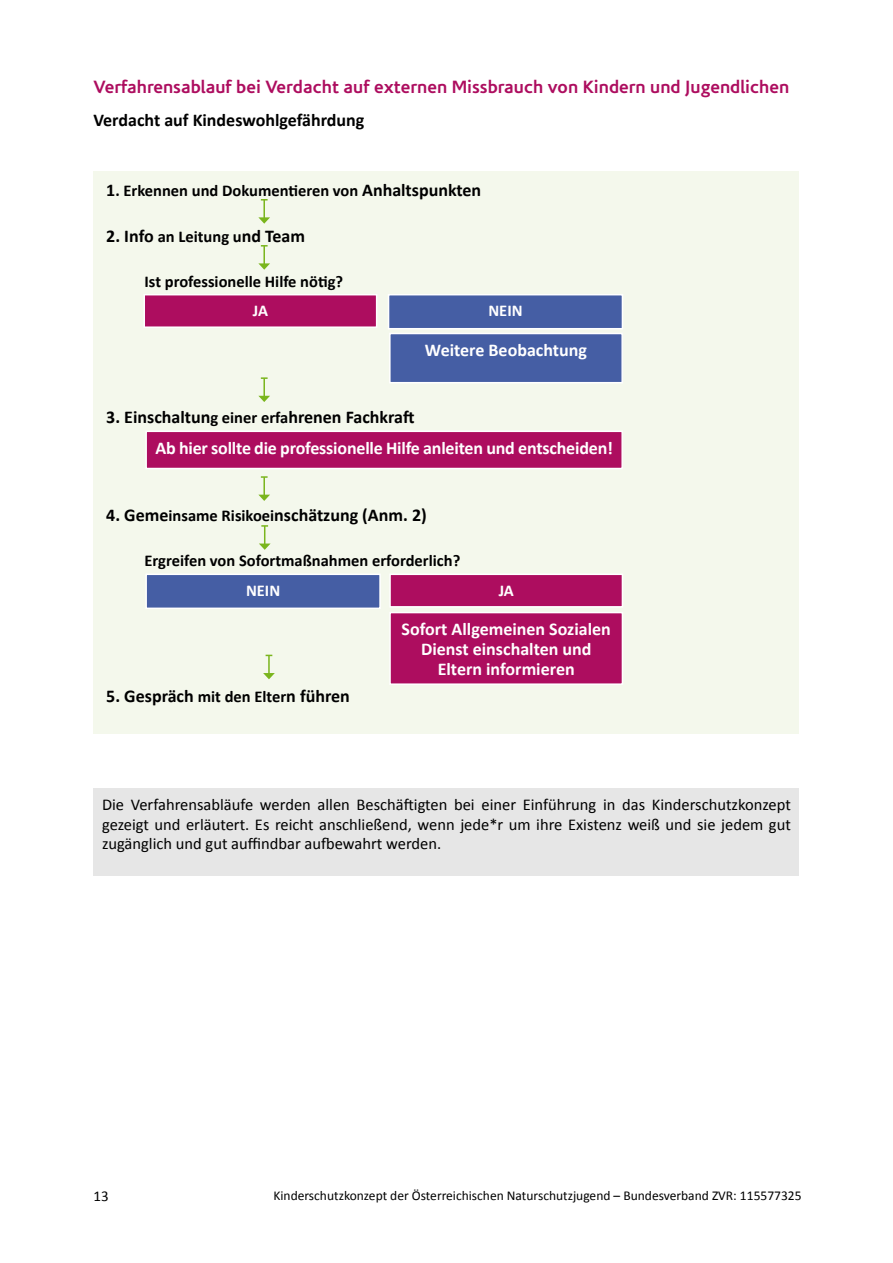
<style>
.page{position:relative;width:893px;height:1263px;background:#fff}
.page>*{position:absolute;margin:0;border:0;box-sizing:border-box;transform-origin:0 0}
.t1{font:700 18px "Calibri";color:#000}
.t2{font:700 18px/19.8px "Calibri";letter-spacing:-.01em;color:#fff;text-align:center}
.Heading_3{font:700 18px "Corisande";color:#ad0d5f}
.t3{font:16.5px/19.8px "Calibri";color:#000;text-align:justify}
.t4{font:700 16.5px "Calibri";color:#000}
.t5{font:700 16.5px "Calibri";color:#fff}
.t6{font:15px "Calibri";color:#000}
.t7{font:13.5px "Calibri";color:#000}
.s1{font-size:18px}
.s2{font-size:16.5px}
</style>
<div class="page">
<div style="left:94px;top:171px;width:705px;height:562px;background:#f4f8ec"></div>
<div style="left:144px;top:295px;width:233px;height:32px;background:#ad0d5f"></div>
<div style="left:144px;top:294px;width:233px;height:34px;border:2px solid #fff"></div>
<div style="left:146px;top:431px;width:476px;height:37px;background:#ad0d5f"></div>
<div style="left:145px;top:431px;width:478px;height:38px;border:2px solid #fff"></div>
<div style="left:389px;top:295px;width:233px;height:34px;background:#455ea4"></div>
<div style="left:388px;top:294px;width:235px;height:35px;border:2px solid #fff"></div>
<svg style="left:258px;top:199px;width:12px;height:25px"></svg>
<svg style="left:258px;top:245px;width:12px;height:25px"></svg>
<svg style="left:258px;top:377px;width:12px;height:25px"></svg>
<svg style="left:258px;top:476px;width:12px;height:25px"></svg>
<svg style="left:259px;top:525px;width:12px;height:25px"></svg>
<svg style="left:263px;top:655px;width:12px;height:24px"></svg>
<div style="left:390px;top:333px;width:232px;height:50px;background:#455ea4"></div>
<div style="left:389px;top:333px;width:234px;height:50px;border:2px solid #fff"></div>
<div style="left:390px;top:574px;width:232px;height:33px;background:#ad0d5f"></div>
<div style="left:389px;top:573px;width:234px;height:35px;border:2px solid #fff"></div>
<div style="left:146px;top:574px;width:234px;height:34px;background:#455ea4"></div>
<div style="left:145px;top:573px;width:236px;height:36px;border:2px solid #fff"></div>
<div style="left:390px;top:613px;width:232px;height:71px;background:#ad0d5f"></div>
<div style="left:389px;top:612px;width:234px;height:73px;border:2px solid #fff"></div>
<div style="left:94px;top:789px;width:705px;height:87px;background:#e6e6e6"></div>
<p class="Heading_3" style="left:94px;top:77px;width:697px">Verfahrensablauf bei Verdacht auf externen Missbrauch von Kindern und Jugendlichen</p>
<p class="t1" style="left:94px;top:108px;width:272px">Verdacht auf Kindeswohlgefährdung</p>
<p class="t4" style="left:106px;top:180px;width:376px"><span class="s1">1</span>. Erkennen und Dokumentieren von <span class="s1">Anhaltspunkten</span></p>
<p class="t1" style="left:106px;top:224px;width:200px">2. Info <span class="s2">an Leitung u</span>nd Team</p>
<p class="t4" style="left:145px;top:271px;width:200px">Ist professionelle Hilfe nötig?</p>
<p class="t5" style="left:253px;top:300px;width:17px">JA</p>
<p class="t5" style="left:488px;top:300px;width:36px">NEIN</p>
<p class="t2" style="left:425px;top:340px;width:164px">Weitere Beobachtung</p>
<p class="t1" style="left:106px;top:406px;width:310px">3. Einschaltun<span class="s2">g einer erfa</span>hrenen Fachkraft</p>
<p class="t2" style="left:155px;top:438px;width:459px">Ab hier sollte die professionelle Hilfe anleiten und entscheiden!</p>
<p class="t1" style="left:106px;top:503px;width:322px">4. Geme<span class="s2">insame Risikoei</span>nschätzung (Anm. 2)</p>
<p class="t4" style="left:145px;top:550px;width:317px">Ergreifen von Sofortmaßnahmen erforderlich?</p>
<p class="t5" style="left:246px;top:580px;width:36px">NEIN</p>
<p class="t5" style="left:499px;top:580px;width:17px">JA</p>
<p class="t2" style="left:402px;top:619px;width:211px">Sofort Allgemeinen Sozialen<br>Dienst einschalten und<br>Eltern informieren</p>
<p class="t1" style="left:106px;top:685px;width:245px">5. Gespräch <span class="s2">mit den Elter</span>n führen</p>
<p class="t3" style="left:102px;top:794px;width:690px">Die Verfahrensabläufe werden allen Beschäftigten bei einer Einführung in das Kinderschutzkonzept gezeigt und erläutert. Es reicht anschließend, wenn jede*r um ihre Existenz weiß und sie jedem gut zugänglich und gut auffindbar aufbewahrt werden.</p>
<p class="t6" style="left:94px;top:1187px;width:17px">13</p>
<p class="t7" style="left:273px;top:1187px;width:530px">Kinderschutzkonzept der Österreichischen Naturschutzjugend – Bundesverband ZVR: 115577325</p>
</div>
